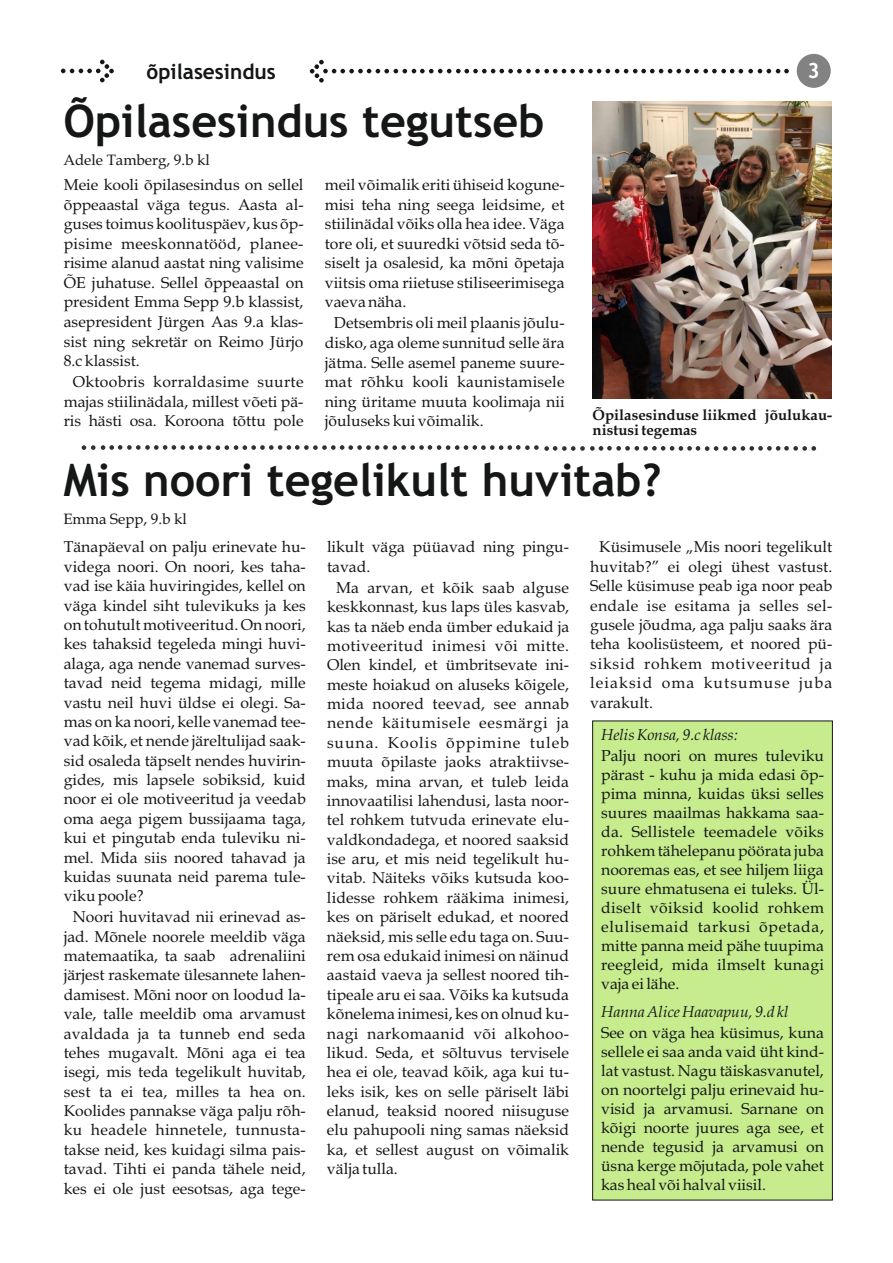
<style>
.page{position:relative;width:893px;height:1263px;background:#fff}
.page>*{position:absolute;margin:0;border:0;box-sizing:border-box;transform-origin:0 0}
.t1{font:700 45px "Trebuchet MS";color:#151616}
.t2{font:700 21px "Trebuchet MS";color:#151616}
.t3{font:700 21px "Trebuchet MS";color:#fff}
.t4{font:15.75px/19.4px "Book Antiqua";color:#151616;text-align:justify}
.t5{font:italic 15.75px "Book Antiqua";color:#151616}
.t6{font:15.75px "Book Antiqua";letter-spacing:.025em;color:#151616}
.t7{font:15.75px "Book Antiqua";letter-spacing:.02em;color:#151616}
.t8{font:700 15px/15px "Book Antiqua";color:#151616}
.t9{font:15px "Book Antiqua";color:#151616}
</style>
<div class="page">
<div style="left:797px;top:54px;width:34px;height:34px;background:#818281;border-radius:50%"></div>
<svg style="left:61px;top:60px;width:53px;height:22px"></svg>
<svg style="left:310px;top:60px;width:479px;height:23px"></svg>
<img style="left:593px;top:102px;width:239px;height:297px">
<svg style="left:82px;top:445px;width:734px;height:6px"></svg>
<div style="left:592px;top:720px;width:241px;height:481px;background:#c6ec8e"></div>
<h2 class="t2" style="left:147px;top:64px;width:131px">õpilasesindus</h2>
<h2 class="t3" style="left:808px;top:63px;width:14px">3</h2>
<h1 class="t1" style="left:63px;top:104px;width:483px">Õpilasesindus tegutseb</h1>
<p class="t9" style="left:63px;top:154px;width:148px">Adele Tamberg, 9.b kl</p>
<p class="t4" style="left:64px;top:177px;width:241px">Meie kooli õpilasesindus on sellel</p>
<p class="t4" style="left:64px;top:196px;width:241px">õppeaastal väga tegus. Aasta al-</p>
<p class="t4" style="left:64px;top:216px;width:241px">guses toimus koolituspäev, kus õp-</p>
<p class="t6" style="left:64px;top:237px;width:241px">pisime meeskonnatööd, planee-</p>
<p class="t4" style="left:64px;top:255px;width:241px">risime alanud aastat ning valisime</p>
<p class="t4" style="left:64px;top:275px;width:241px">ÕE juhatuse. Sellel õppeaastal on</p>
<p class="t4" style="left:64px;top:294px;width:241px">president Emma Sepp 9.b klassist,</p>
<p class="t4" style="left:64px;top:314px;width:241px">asepresident Jürgen Aas 9.a klas-</p>
<p class="t4" style="left:64px;top:333px;width:241px">sist ning sekretär on Reimo Jürjo</p>
<p class="t4" style="left:64px;top:353px;width:78px">8.c klassist.</p>
<p class="t7" style="left:73px;top:376px;width:232px">Oktoobris korraldasime suurte</p>
<p class="t4" style="left:64px;top:393px;width:241px">majas stiilinädala, millest võeti pä-</p>
<p class="t4" style="left:64px;top:413px;width:241px">ris hästi osa. Koroona tõttu pole</p>
<p class="t4" style="left:325px;top:177px;width:241px">meil võimalik eriti ühiseid kogune-</p>
<p class="t4" style="left:325px;top:196px;width:241px">misi teha ning seega leidsime, et</p>
<p class="t4" style="left:325px;top:216px;width:241px">stiilinädal võiks olla hea idee. Väga</p>
<p class="t4" style="left:325px;top:236px;width:241px">tore oli, et suuredki võtsid seda tõ-</p>
<p class="t4" style="left:325px;top:255px;width:241px">siselt ja osalesid, ka mõni õpetaja</p>
<p class="t4" style="left:325px;top:275px;width:241px">viitsis oma riietuse stiliseerimisega</p>
<p class="t4" style="left:325px;top:294px;width:83px">vaeva näha.</p>
<p class="t4" style="left:334px;top:315px;width:232px">Detsembris oli meil plaanis jõulu-</p>
<p class="t4" style="left:325px;top:335px;width:241px">disko, aga oleme sunnitud selle ära</p>
<p class="t4" style="left:325px;top:354px;width:241px">jätma. Selle asemel paneme suure-</p>
<p class="t4" style="left:325px;top:374px;width:241px">mat rõhku kooli kaunistamisele</p>
<p class="t4" style="left:325px;top:393px;width:241px">ning üritame muuta koolimaja nii</p>
<p class="t4" style="left:325px;top:413px;width:160px">jõuluseks kui võimalik.</p>
<p class="t8" style="left:592px;top:409px;width:241px">Õpilasesinduse liikmed jõulukau&shy;nistusi tegemas</p>
<h1 class="t1" style="left:63px;top:463px;width:599px">Mis noori tegelikult huvitab?</h1>
<p class="t9" style="left:63px;top:513px;width:125px">Emma Sepp, 9.b kl</p>
<p class="t4" style="left:64px;top:539px;width:244px">Tänapäeval on palju erinevate hu&shy;videga noori. On noori, kes taha&shy;vad ise käia huviringides, kellel on väga kindel siht tulevikuks ja kes on tohutult motiveeritud. On noori, kes tahaksid tegeleda mingi huvi&shy;alaga, aga nende vanemad surves&shy;tavad neid tegema midagi, mille vastu neil huvi üldse ei olegi. Sa&shy;mas on ka noori, kelle vanemad tee&shy;vad kõik, et nende järeltulijad saak&shy;sid osaleda täpselt nendes huvirin&shy;gides, mis lapsele sobiksid, kuid noor ei ole motiveeritud ja veedab oma aega pigem bussijaama taga, kui et pingutab enda tuleviku ni&shy;mel. Mida siis noored tahavad ja kuidas suunata neid parema tule&shy;viku poole?</p>
<p class="t4" style="left:64px;top:909px;width:244px;text-align:center">Noori huvitavad nii erinevad as&shy;jad. Mõnele noorele meeldib väga matemaatika, ta saab adrenaliini järjest raskemate ülesannete lahen&shy;damisest. Mõni noor on loodud la&shy;vale, talle meeldib oma arvamust avaldada ja ta tunneb end seda tehes mugavalt. Mõni aga ei tea isegi, mis teda tegelikult huvitab, sest ta ei tea, milles ta hea on.<br>Koolides pannakse väga palju rõh&shy;ku headele hinnetele, tunnusta&shy;takse neid, kes kuidagi silma pais&shy;tavad. Tihti ei panda tähele neid, kes ei ole just eesotsas, aga tege-</p>
<p class="t4" style="left:327px;top:539px;width:244px">likult väga püüavad ning pingu&shy;tavad.</p>
<p class="t4" style="left:327px;top:580px;width:244px;text-indent:9px">Ma arvan, et kõik saab alguse keskkonnast, kus laps üles kasvab, kas ta näeb enda ümber edukaid ja motiveeritud inimesi või mitte.<br>Olen kindel, et ümbritsevate ini&shy;meste hoiakud on aluseks kõigele, mida noored teevad, see annab nende käitumisele eesmärgi ja suuna. Koolis õppimine tuleb muuta õpilaste jaoks atraktiivse&shy;maks, mina arvan, et tuleb leida innovaatilisi lahendusi, lasta noor&shy;tel rohkem tutvuda erinevate elu&shy;valdkondadega, et noored saaksid ise aru, et mis neid tegelikult hu&shy;vitab. Näiteks võiks kutsuda koo&shy;lidesse rohkem rääkima inimesi, kes on päriselt edukad, et noored näeksid, mis selle edu taga on. Suu&shy;rem osa edukaid inimesi on näinud aastaid vaeva ja sellest noored tih&shy;tipeale aru ei saa. Võiks ka kutsuda kõnelema inimesi, kes on olnud ku&shy;nagi narkomaanid või alkohoo&shy;likud. Seda, et sõltuvus tervisele hea ei ole, teavad kõik, aga kui tu&shy;leks isik, kes on selle päriselt läbi elanud, teaksid noored niisuguse elu pahupooli ning samas näeksid ka, et sellest august on võimalik välja tulla.</p>
<p class="t4" style="left:590px;top:539px;width:244px;text-indent:9px">Küsimusele „Mis noori tegelikult huvitab?” ei olegi ühest vastust.<br>Selle küsimuse peab iga noor peab endale ise esitama ja selles sel&shy;gusele jõudma, aga palju saaks ära teha koolisüsteem, et noored pü&shy;siksid rohkem motiveeritud ja leiaksid oma kutsumuse juba varakult.</p>
<p class="t5" style="left:601px;top:728px;width:138px">Helis Konsa, 9.c klass:</p>
<p class="t4" style="left:601px;top:748px;width:224px">Palju noori on mures tuleviku pärast - kuhu ja mida edasi õp&shy;pima minna, kuidas üksi selles suures maailmas hakkama saa&shy;da. Sellistele teemadele võiks rohkem tähelepanu pöörata juba nooremas eas, et see hiljem liiga suure ehmatusena ei tuleks. Ül&shy;diselt võiksid koolid rohkem elulisemaid tarkusi õpetada, mitte panna meid pähe tuupima reegleid, mida ilmselt kunagi vaja ei lähe.</p>
<p class="t5" style="left:601px;top:1005px;width:189px">Hanna Alice Haavapuu, 9.d kl</p>
<p class="t4" style="left:601px;top:1025px;width:224px">See on väga hea küsimus, kuna sellele ei saa anda vaid üht kind&shy;lat vastust. Nagu täiskasvanutel, on noortelgi palju erinevaid hu&shy;visid ja arvamusi. Sarnane on kõigi noorte juures aga see, et nende tegusid ja arvamusi on üsna kerge mõjutada, pole vahet kas heal või halval viisil.</p>
</div>
